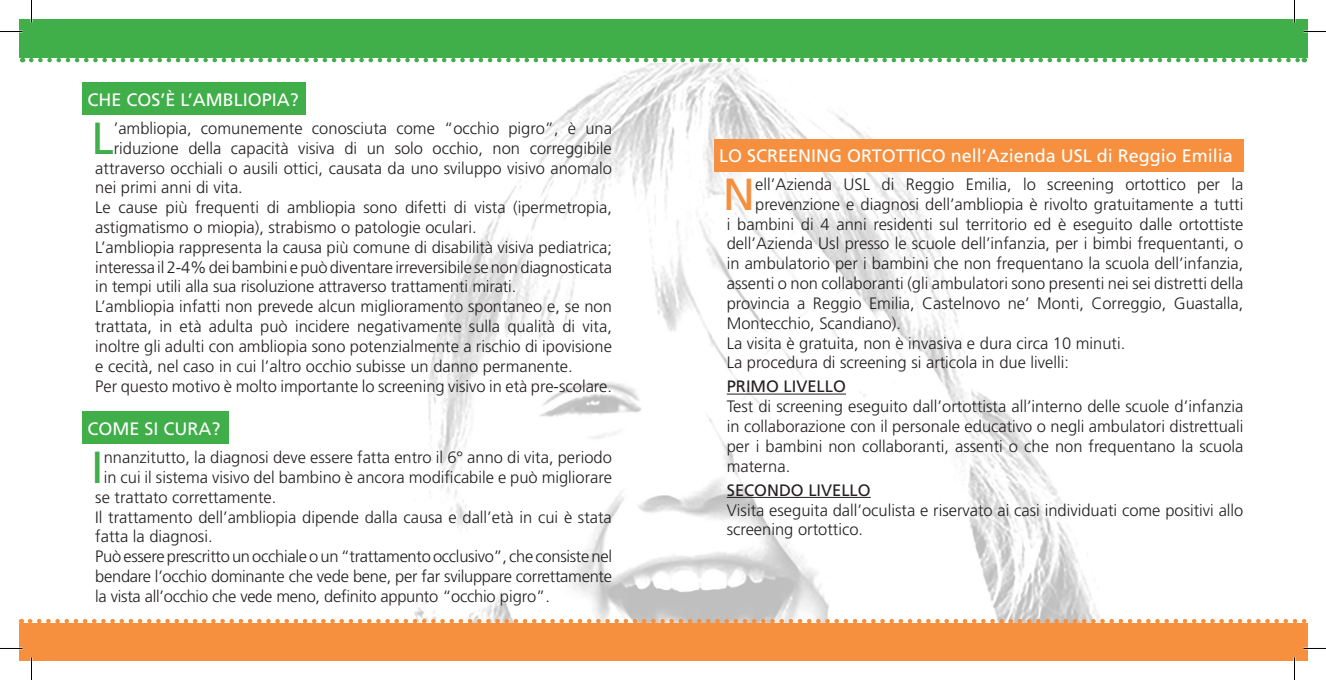
<style>
.page{position:relative;width:1326px;height:680px;background:#fff}
.page>*{position:absolute;margin:0;border:0;box-sizing:border-box;transform-origin:0 0}
.t1{font:44.85px "Frutiger";color:#40ae49}
.t2{font:44.85px "Frutiger";color:#f6903f}
.t3{font:18px "Frutiger";color:#fff}
.t4{font:300 16.5px/19.8px "Frutiger";color:#231f20;text-align:justify}
.t5{font:16.5px "Frutiger";color:#231f20}
</style>
<div class="page">
<img style="left:19px;top:63px;width:1225px;height:560px">
<div style="left:83px;top:411px;width:146px;height:33px;background:#40ae49"></div>
<div style="left:83px;top:83px;width:223px;height:32px;background:#40ae49"></div>
<div style="left:714px;top:139px;width:529px;height:33px;background:#f6903f"></div>
<hr style="left:727px;top:393px;width:119px;height:1px;background:#231f20">
<hr style="left:727px;top:497px;width:144px;height:1px;background:#231f20">
<svg style="left:31px;top:58px;width:1274px;height:4px"></svg>
<svg style="left:30px;top:618px;width:1277px;height:5px"></svg>
<div style="left:19px;top:19px;width:1288px;height:39px;background:#40ae49"></div>
<div style="left:19px;top:623px;width:1288px;height:38px;background:#f6903f"></div>
<hr style="left:0;top:647px;width:22px;height:2px;background:#fff">
<hr style="left:1303px;top:647px;width:23px;height:2px;background:#fff">
<hr style="left:1293px;top:0;width:2px;height:23px;background:#fff">
<hr style="left:1293px;top:657px;width:2px;height:23px;background:#fff">
<svg style="left:0;top:31px;width:22px;height:1px"></svg>
<svg style="left:1303px;top:31px;width:23px;height:1px"></svg>
<svg style="left:0;top:648px;width:22px;height:1px"></svg>
<svg style="left:1303px;top:648px;width:23px;height:1px"></svg>
<svg style="left:31px;top:0;width:1px;height:23px"></svg>
<svg style="left:31px;top:657px;width:1px;height:23px"></svg>
<svg style="left:1294px;top:0;width:1px;height:23px"></svg>
<svg style="left:1294px;top:657px;width:1px;height:23px"></svg>
<p class="t3" style="left:88px;top:89px;width:213px">CHE COS’È L’AMBLIOPIA?</p>
<p class="t1" style="left:91px;top:112px;width:24px">L</p>
<p class="t4" style="left:114px;top:119px;width:500px">’ambliopia, comunemente conosciuta come “occhio pigro”, è una</p>
<p class="t4" style="left:114px;top:138px;width:500px">riduzione della capacità visiva di un solo occhio, non correggibile</p>
<p class="t4" style="left:95px;top:158px;width:518px">attraverso occhiali o ausili ottici, causata da uno sviluppo visivo anomalo</p>
<p class="t4" style="left:95px;top:178px;width:149px">nei primi anni di vita.</p>
<p class="t4" style="left:95px;top:198px;width:518px">Le cause più frequenti di ambliopia sono difetti di vista (ipermetropia, astigmatismo o miopia), strabismo o patologie oculari.</p>
<p class="t4" style="left:95px;top:237px;width:518px">L’ambliopia rappresenta la causa più comune di disabilità visiva pediatrica; interessa il 2-4% dei bambini e può diventare irreversibile se non diagnosticata in tempi utili alla sua risoluzione attraverso trattamenti mirati.</p>
<p class="t4" style="left:95px;top:297px;width:518px">L’ambliopia infatti non prevede alcun miglioramento spontaneo e, se non trattata, in età adulta può incidere negativamente sulla qualità di vita, inoltre gli adulti con ambliopia sono potenzialmente a rischio di ipovisione e cecità, nel caso in cui l’altro occhio subisse un danno permanente.</p>
<p class="t4" style="left:95px;top:376px;width:518px">Per questo motivo è molto importante lo screening visivo in età pre-scolare.</p>
<p class="t3" style="left:88px;top:418px;width:135px">COME SI CURA?</p>
<p class="t1" style="left:91px;top:441px;width:14px">I</p>
<p class="t4" style="left:104px;top:447px;width:510px">nnanzitutto, la diagnosi deve essere fatta entro il 6° anno di vita, periodo</p>
<p class="t4" style="left:104px;top:467px;width:510px">in cui il sistema visivo del bambino è ancora modificabile e può migliorare</p>
<p class="t4" style="left:95px;top:487px;width:183px">se trattato correttamente.</p>
<p class="t4" style="left:95px;top:507px;width:518px">Il trattamento dell’ambliopia dipende dalla causa e dall’età in cui è stata fatta la diagnosi.</p>
<p class="t4" style="left:95px;top:546px;width:518px">Può essere prescritto un occhiale o un “trattamento occlusivo”, che consiste nel bendare l’occhio dominante che vede bene, per far sviluppare correttamente la vista all’occhio che vede meno, definito appunto “occhio pigro”.</p>
<p class="t3" style="left:719px;top:145px;width:515px">LO SCREENING ORTOTTICO nell’Azienda USL di Reggio Emilia</p>
<p class="t2" style="left:723px;top:168px;width:34px">N</p>
<p class="t4" style="left:755px;top:175px;width:490px">ell’Azienda USL di Reggio Emilia, lo screening ortottico per la</p>
<p class="t4" style="left:755px;top:194px;width:490px">prevenzione e diagnosi dell’ambliopia è rivolto gratuitamente a tutti</p>
<p class="t4" style="left:727px;top:214px;width:518px">i bambini di 4 anni residenti sul territorio ed è eseguito dalle ortottiste</p>
<p class="t4" style="left:727px;top:234px;width:518px">dell’Azienda Usl presso le scuole dell’infanzia, per i bimbi frequentanti, o</p>
<p class="t4" style="left:727px;top:254px;width:518px">in ambulatorio per i bambini che non frequentano la scuola dell’infanzia,</p>
<p class="t4" style="left:727px;top:274px;width:518px">assenti o non collaboranti (gli ambulatori sono presenti nei sei distretti della</p>
<p class="t4" style="left:727px;top:293px;width:518px">provincia a Reggio Emilia, Castelnovo ne’ Monti, Correggio, Guastalla,</p>
<p class="t4" style="left:727px;top:313px;width:176px">Montecchio, Scandiano).</p>
<p class="t4" style="left:727px;top:333px;width:400px">La visita è gratuita, non è invasiva e dura circa 10 minuti.</p>
<p class="t4" style="left:727px;top:353px;width:344px">La procedura di screening si articola in due livelli:</p>
<p class="t5" style="left:727px;top:377px;width:121px">PRIMO LIVELLO</p>
<p class="t4" style="left:727px;top:397px;width:518px">Test di screening eseguito dall’ortottista all’interno delle scuole d’infanzia in collaborazione con il personale educativo o negli ambulatori distrettuali per i bambini non collaboranti, assenti o che non frequentano la scuola materna.</p>
<p class="t5" style="left:727px;top:480px;width:145px">SECONDO LIVELLO</p>
<p class="t4" style="left:727px;top:500px;width:518px">Visita eseguita dall’oculista e riservato ai casi individuati come positivi allo screening ortottico.</p>
</div>
